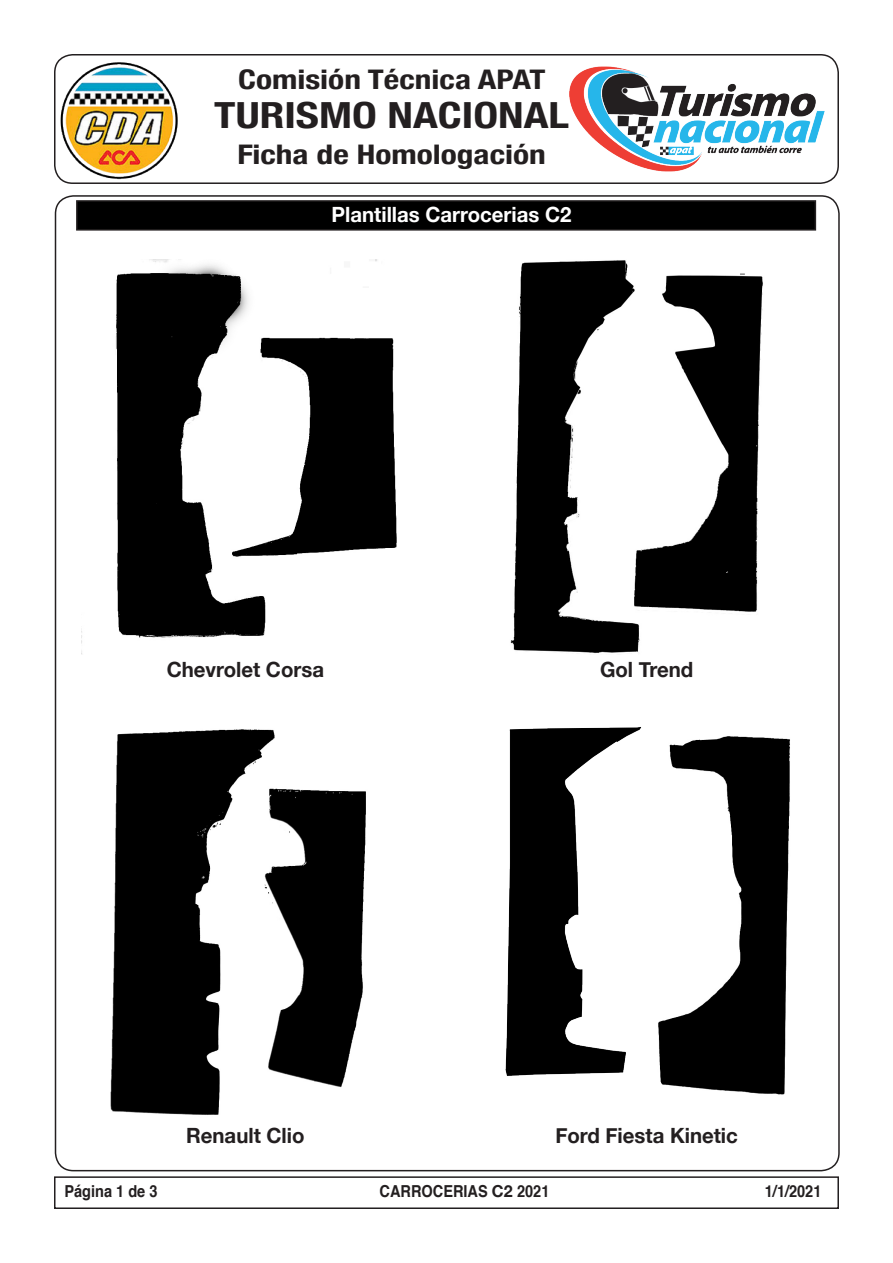
<style>
.page{position:relative;width:893px;height:1263px;background:#fff}
.page>*{position:absolute;margin:0;border:0;box-sizing:border-box;transform-origin:0 0}
.t1{font:700 condensed 36px "Helvetica Neue";color:#231f20;scale:1.24 1}
.t2{font:700 condensed 27px "Helvetica Neue";color:#231f20;scale:1.24 1}
.t3{font:700 21px "Helvetica Neue";color:#231f20}
.t4{font:700 21px "Helvetica Neue";color:#fff}
.t5{font:700 16.5px "Helvetica";color:#231f20;scale:.88 1}
.s1{font-family:"Helvetica Neue"}
</style>
<div class="page">
<div style="left:77px;top:201px;width:738px;height:29px;background:#000"></div>
<div style="left:76px;top:200px;width:740px;height:31px;border:2px solid #231f20"></div>
<div style="left:54px;top:54px;width:785px;height:130px;border:2px solid #231f20;border-radius:18px"></div>
<img style="left:570px;top:67px;width:255px;height:104px">
<img style="left:54px;top:54px;width:153px;height:130px">
<div style="left:54px;top:1176px;width:785px;height:33px;border:2px solid #231f20"></div>
<img style="left:81px;top:259px;width:316px;height:396px">
<img style="left:510px;top:260px;width:253px;height:393px">
<img style="left:110px;top:729px;width:256px;height:386px">
<img style="left:505px;top:727px;width:285px;height:368px">
<p class="t2" style="left:238px;top:57px;width:249px">Comisión Técnica APAT</p>
<p class="t1" style="left:214px;top:86px;width:288px">TURISMO NACIONAL</p>
<p class="t2" style="left:237px;top:132px;width:250px">Ficha de Homologación</p>
<p class="t4" style="left:332px;top:198px;width:241px">Plantillas Carrocerias C2</p>
<p class="t3" style="left:167px;top:653px;width:159px">Chevrolet Corsa</p>
<p class="t3" style="left:600px;top:653px;width:95px">Gol Trend</p>
<p class="t3" style="left:186px;top:1119px;width:120px">Renault Clio</p>
<p class="t3" style="left:555px;top:1119px;width:184px">Ford Fiesta Kinetic</p>
<p class="t5" style="left:64px;top:1178px;width:107px">Página 1 de 3</p>
<p class="t5" style="left:379px;top:1178px;width:195px">CARROCERIAS <span class="s1">C2</span> 2021</p>
<p class="t5" style="left:765px;top:1178px;width:66px">1/1/2021</p>
</div>
